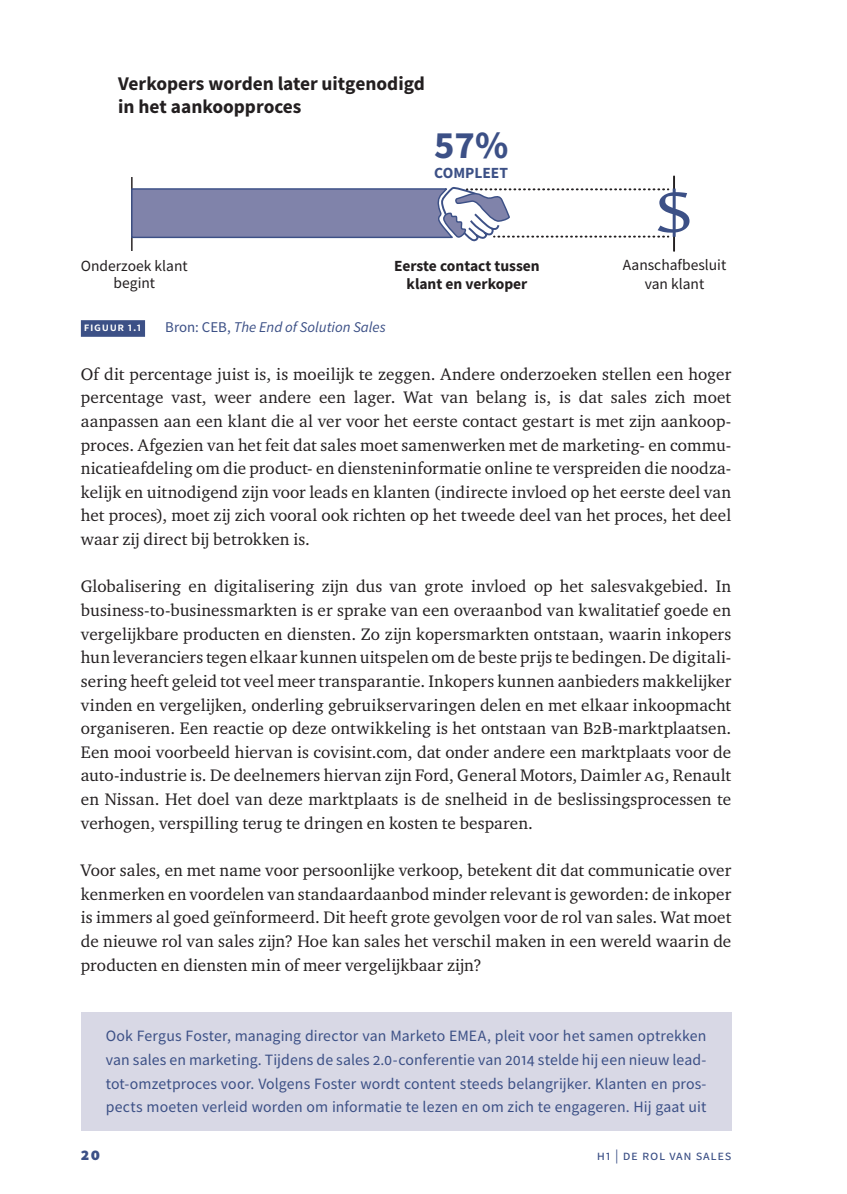
<style>
.page{position:relative;width:847px;height:1194px;background:#fff}
.page>*{position:absolute;margin:0;border:0;box-sizing:border-box;transform-origin:0 0}
.t1{font:700 38.68px "Source Sans Pro";color:#3c5086}
.t2{font:700 19.43px/23.3px "Source Sans Pro";color:#231f20}
.t3{font:900 17.5px "Source Sans Pro";color:#3c5086}
.t4{font:17.15px/23.6px "Charter ITC Std";letter-spacing:.005em;color:#231f20;text-align:justify}
.t5{font:15.75px/23.6px "Source Sans Pro";letter-spacing:.005em;color:#3c5086;text-align:justify}
.t6{font:15.58px/18.6px "Source Sans Pro";color:#231f20;text-align:center}
.t7{font:700 15.58px/18.6px "Source Sans Pro";color:#231f20;text-align:center}
.t8{font:700 15.58px "Source Sans Pro";color:#3c5086}
.t9{font:italic 14.88px "Source Sans Pro";color:#3c5086}
.t10{font:14px "Source Sans Pro";letter-spacing:.05em;color:#3c5086}
.t11{font:600 12.25px "Source Sans Pro";letter-spacing:.05em;color:#fff}
.s1{font-style:normal}
</style>
<div class="page">
<div style="left:81px;top:320px;width:64px;height:17px;background:#3c5086"></div>
<div style="left:81px;top:1012px;width:650px;height:119px;background:#d8d8e5"></div>
<hr style="left:131px;top:177px;width:1px;height:74px;background:#231f20">
<hr style="left:672px;top:176px;width:2px;height:75px;background:#231f20">
<svg style="left:131px;top:185px;width:558px;height:58px"></svg>
<p class="t2" style="left:118px;top:71px;width:308px">Verkopers worden later uitgenodigd in het aankoopproces</p>
<h1 class="t1" style="left:434px;top:119px;width:76px">57%</h1>
<p class="t8" style="left:434px;top:163px;width:75px">COMPLEET</p>
<p class="t6" style="left:81px;top:257px;width:108px;line-height:17.5px">Onderzoek klant begint</p>
<p class="t7" style="left:394px;top:256px;width:147px">Eerste contact tussen klant en verkoper</p>
<p class="t6" style="left:622px;top:255px;width:105px">Aanschafbesluit van klant</p>
<p class="t11" style="left:84px;top:319px;width:59px">Figuur 1.1</p>
<p class="t9" style="left:165px;top:318px;width:222px"><span class="s1">Bron: CEB,</span> The End of Solution Sales</p>
<p class="t4" style="left:81px;top:361px;width:651px">Of dit percentage juist is, is moeilijk te zeggen. Andere onderzoeken stellen een hoger percentage vast, weer andere een lager. Wat van belang is, is dat sales zich moet aanpassen aan een klant die al ver voor het eerste contact gestart is met zijn aankoop&shy;proces. Afgezien van het feit dat sales moet samenwerken met de marketing- en commu&shy;nicatieafdeling om die product- en diensteninformatie online te verspreiden die noodza&shy;kelijk en uitnodigend zijn voor leads en klanten (indirecte invloed op het eerste deel van het proces), moet zij zich vooral ook richten op het tweede deel van het proces, het deel waar zij direct bij betrokken is.</p>
<p class="t4" style="left:81px;top:574px;width:651px">Globalisering en digitalisering zijn dus van grote invloed op het salesvakgebied. In business-to-businessmarkten is er sprake van een overaanbod van kwalitatief goede en vergelijkbare producten en diensten. Zo zijn kopersmarkten ontstaan, waarin inkopers hun leveranciers tegen elkaar kunnen uitspelen om de beste prijs te bedingen. De digitali&shy;sering heeft geleid tot veel meer transparantie. Inkopers kunnen aanbieders makkelijker vinden en vergelijken, onderling gebruikservaringen delen en met elkaar inkoopmacht organiseren. Een reactie op deze ontwikkeling is het ontstaan van B2B-marktplaatsen.<br>Een mooi voorbeeld hiervan is covisint.com, dat onder andere een marktplaats voor de auto-industrie is. De deelnemers hiervan zijn Ford, General Motors, Daimler AG, Renault en Nissan. Het doel van deze marktplaats is de snelheid in de beslissingsprocessen te verhogen, verspilling terug te dringen en kosten te besparen.</p>
<p class="t4" style="left:81px;top:858px;width:651px">Voor sales, en met name voor persoonlijke verkoop, betekent dit dat communicatie over kenmerken en voordelen van standaardaanbod minder relevant is geworden: de inkoper is immers al goed geïnformeerd. Dit heeft grote gevolgen voor de rol van sales. Wat moet de nieuwe rol van sales zijn? Hoe kan sales het verschil maken in een wereld waarin de producten en diensten min of meer vergelijkbaar zijn?</p>
<p class="t5" style="left:106px;top:1024px;width:602px">Ook Fergus Foster, managing director van Marketo EMEA, pleit voor het samen optrekken van sales en marketing. Tijdens de sales 2.0-conferentie van 2014 stelde hij een nieuw lead&shy;tot-omzetproces voor. Volgens Foster wordt content steeds belangrijker. Klanten en pros&shy;pects moeten verleid worden om informatie te lezen en om zich te engageren. Hij gaat uit</p>
<p class="t3" style="left:81px;top:1141px;width:21px">20</p>
<p class="t10" style="left:596px;top:1146px;width:136px">h1 | De rol van sales</p>
</div>
